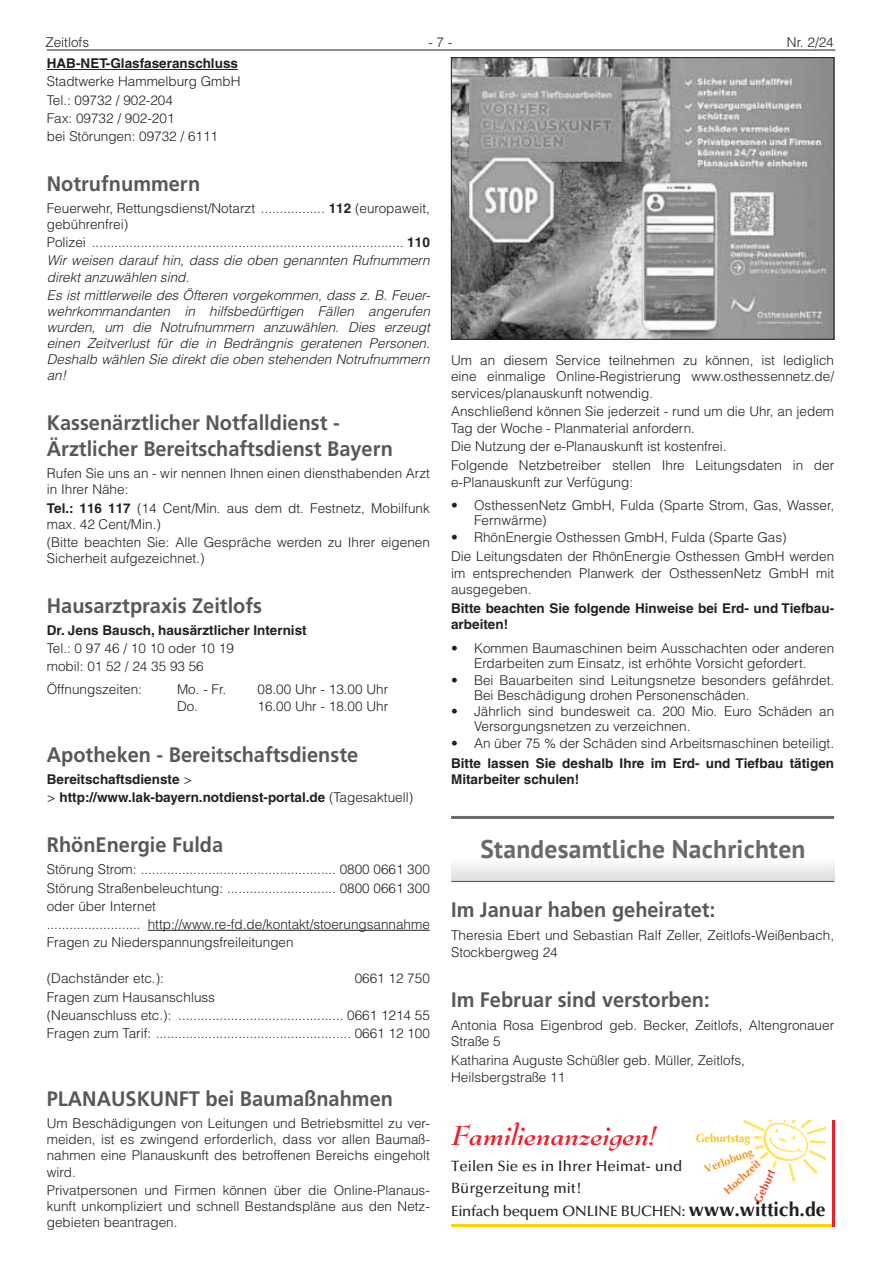
<style>
.page{position:relative;width:881px;height:1263px;background:#fff}
.page>*{position:absolute;margin:0;border:0;box-sizing:border-box;transform-origin:0 0}
.t1{font:italic 700 30px "Bernhard Modern";color:#ec1f2c}
.t2{font:700 25.5px "PT Sans";letter-spacing:.01em;color:#696969}
.t3{font:700 21px/26.2px "Frutiger LT";color:#57585a;scale:.95 1}
.t4{font:500 15px/22.5px "Optima LT";color:#231f20}
.t5{font:300 13.5px/16px "Helvetica LT";color:#231f20}
.t6{font:italic 300 13.5px/16px "Helvetica LT";color:#231f20}
.t7{font:700 13.5px/16.5px "Helvetica LT";color:#231f20}
.t8{font:700 11.25px "Optima LT";color:#fec210}
.t9{font:700 11.25px "Optima LT";color:#f89c1c}
.t10{font:700 11.25px "Optima LT";color:#f47921}
.t11{font:700 11.25px "Optima LT";color:#ef3e22}
.s1{font-weight:700}
.s2{font-weight:300}
.s3{font-weight:700;font-size:19.5px}
</style>
<div class="page">
<hr style="left:47px;top:50px;width:788px;height:1px;background:#231f20">
<img style="left:453px;top:59px;width:378px;height:278px">
<div style="left:451px;top:57px;width:382px;height:282px;border:1px solid #231f20"></div>
<hr style="left:451px;top:881px;width:382px;height:1px;background:#4f4f4f">
<hr style="left:451px;top:816px;width:382px;height:3px;background:#696969">
<hr style="left:47px;top:69px;width:191px;height:1px;background:#231f20">
<hr style="left:148px;top:930px;width:281px;height:1px;background:#231f20">
<hr style="left:451px;top:1225px;width:382px;height:2px;background:#fed304">
<hr style="left:831px;top:1120px;width:2px;height:107px;background:#ec1f2c">
<img style="left:743px;top:1120px;width:82px;height:62px">
<div style="left:692px;top:1131px;width:61px;height:13px;background:#fff"></div>
<svg style="left:743px;top:1143px;width:35px;height:39px"></svg>
<p class="t5" style="left:45px;top:34px;width:45px">Zeitlofs</p>
<p class="t5" style="left:428px;top:34px;width:26px">- 7 -</p>
<p class="t5" style="left:786px;top:34px;width:48px">Nr. 2/24</p>
<p class="t7" style="left:47px;top:55px;width:193px">HAB-NET-Glasfaseranschluss</p>
<p class="t5" style="left:47px;top:72px;width:195px;line-height:18.1px">Stadtwerke Hammelburg GmbH<br>Tel.: 09732 / 902-204<br>Fax: 09732 / 902-201<br>bei Störungen: 09732 / 6111</p>
<h3 class="t3" style="left:47px;top:170px;width:163px">Notrufnummern</h3>
<p class="t5" style="left:47px;top:200px;width:210px">Feuerwehr, Rettungsdienst/Notarzt</p>
<p class="t5" style="left:328px;top:200px;width:103px"><span class="s1">112</span> (europaweit,</p>
<p class="t5" style="left:47px;top:215px;width:83px;line-height:18.1px">gebührenfrei)<br>Polizei</p>
<p class="t7" style="left:407px;top:234px;width:24px">110</p>
<p class="t6" style="left:47px;top:252px;width:384px">Wir weisen darauf hin, dass die oben genannten Rufnummern direkt anzuwählen sind.</p>
<p class="t6" style="left:47px;top:287px;width:384px;text-align:justify">Es ist mittlerweile des Öfteren vorgekommen, dass z. B. Feuer&shy;wehrkommandanten in hilfsbedürftigen Fällen angerufen wurden, um die Notrufnummern anzuwählen. Dies erzeugt einen Zeitverlust für die in Bedrängnis geratenen Personen.<br>Deshalb wählen Sie direkt die oben stehenden Notrufnummern an!</p>
<h3 class="t3" style="left:47px;top:409px;width:366px">Kassenärztlicher Notfalldienst -<br>Ärztlicher Bereitschaftsdienst Bayern</h3>
<p class="t5" style="left:47px;top:465px;width:384px">Rufen Sie uns an - wir nennen Ihnen einen diensthabenden Arzt in Ihrer Nähe:</p>
<p class="t5" style="left:47px;top:500px;width:384px"><span class="s1">Tel.: 116 117</span> (14 Cent/Min. aus dem dt. Festnetz, Mobilfunk max. 42 Cent/Min.)</p>
<p class="t5" style="left:47px;top:534px;width:384px">(Bitte beachten Sie: Alle Gespräche werden zu Ihrer eigenen<br>Sicherheit aufgezeichnet.)</p>
<h3 class="t3" style="left:47px;top:592px;width:228px">Hausarztpraxis Zeitlofs</h3>
<p class="t7" style="left:47px;top:622px;width:261px">Dr. Jens Bausch, hausärztlicher Internist</p>
<p class="t5" style="left:47px;top:639px;width:188px;line-height:18.1px">Tel.: 0 97 46 / 10 10 oder 10 19 mobil: 01 52 / 24 35 93 56</p>
<p class="t5" style="left:47px;top:681px;width:97px">Öffnungszeiten:</p>
<p class="t5" style="left:177px;top:681px;width:51px">Mo. - Fr.</p>
<p class="t5" style="left:257px;top:681px;width:132px">08.00 Uhr - 13.00 Uhr</p>
<p class="t5" style="left:177px;top:698px;width:23px">Do.</p>
<p class="t5" style="left:257px;top:698px;width:132px">16.00 Uhr - 18.00 Uhr</p>
<h3 class="t3" style="left:47px;top:741px;width:329px">Apotheken - Bereitschaftsdienste</h3>
<p class="t7" style="left:47px;top:770px;width:368px;line-height:18.1px">Bereitschaftsdienste <span class="s2">&gt;<br>&gt;</span> http://www.lak-bayern.notdienst-portal.de <span class="s2">(Tagesaktuell)</span></p>
<h3 class="t3" style="left:47px;top:831px;width:187px">RhönEnergie Fulda</h3>
<p class="t5" style="left:47px;top:861px;width:91px">Störung Strom:</p>
<p class="t5" style="left:339px;top:861px;width:92px">0800 0661 300</p>
<p class="t5" style="left:47px;top:879px;width:178px">Störung Straßenbeleuchtung:</p>
<p class="t5" style="left:339px;top:879px;width:92px">0800 0661 300</p>
<p class="t5" style="left:47px;top:898px;width:111px">oder über Internet</p>
<p class="t5" style="left:148px;top:916px;width:283px">http://www.re-fd.de/kontakt/stoerungsannahme</p>
<p class="t5" style="left:47px;top:934px;width:248px">Fragen zu Niederspannungsfreileitungen</p>
<p class="t5" style="left:47px;top:970px;width:119px">(Dachständer etc.):</p>
<p class="t5" style="left:354px;top:970px;width:77px">0661 12 750</p>
<p class="t5" style="left:47px;top:988px;width:170px;line-height:18.1px">Fragen zum Hausanschluss (Neuanschluss etc.):</p>
<p class="t5" style="left:347px;top:1007px;width:84px">0661 1214 55</p>
<p class="t5" style="left:47px;top:1025px;width:106px">Fragen zum Tarif:</p>
<p class="t5" style="left:354px;top:1025px;width:77px">0661 12 100</p>
<h3 class="t3" style="left:47px;top:1085px;width:366px">PLANAUSKUNFT bei Baumaßnahmen</h3>
<p class="t5" style="left:47px;top:1115px;width:384px;text-align:justify">Um Beschädigungen von Leitungen und Betriebsmittel zu ver&shy;meiden, ist es zwingend erforderlich, dass vor allen Baumaß&shy;nahmen eine Planauskunft des betroffenen Bereichs eingeholt wird.</p>
<p class="t5" style="left:47px;top:1182px;width:384px;text-align:justify">Privatpersonen und Firmen können über die Online-Planaus&shy;kunft unkompliziert und schnell Bestandspläne aus den Netz&shy;gebieten beantragen.</p>
<p class="t5" style="left:451px;top:351px;width:384px;line-height:16.5px;text-align:justify">Um an diesem Service teilnehmen zu können, ist lediglich eine einmalige Online-Registrierung www.osthessennetz.de/ services/planauskunft notwendig.</p>
<p class="t5" style="left:451px;top:403px;width:384px;line-height:16.5px">Anschließend können Sie jederzeit - rund um die Uhr, an jedem<br>Tag der Woche - Planmaterial anfordern.</p>
<p class="t5" style="left:451px;top:437px;width:384px;line-height:18.6px">Die Nutzung der e-Planauskunft ist kostenfrei.<br>Folgende Netzbetreiber stellen Ihre Leitungsdaten in der</p>
<p class="t5" style="left:451px;top:474px;width:183px">e-Planauskunft zur Verfügung:</p>
<p class="t5" style="left:474px;top:497px;width:361px;line-height:15px;text-indent:-23px">• OsthessenNetz GmbH, Fulda (Sparte Strom, Gas, Wasser,<br>Fernwärme)</p>
<p class="t5" style="left:451px;top:527px;width:384px;line-height:19.5px">• RhönEnergie Osthessen GmbH, Fulda (Sparte Gas)<br>Die Leitungsdaten der RhönEnergie Osthessen GmbH werden</p>
<p class="t5" style="left:451px;top:565px;width:384px;line-height:16.5px">im entsprechenden Planwerk der OsthessenNetz GmbH mit ausgegeben.</p>
<p class="t7" style="left:451px;top:600px;width:384px">Bitte beachten Sie folgende Hinweise bei Erd- und Tiefbau&shy;arbeiten!</p>
<p class="t5" style="left:451px;top:640px;width:384px;line-height:15px;text-align:center">• Kommen Baumaschinen beim Ausschachten oder anderen<br>Erdarbeiten zum Einsatz, ist erhöhte Vorsicht gefordert.</p>
<p class="t5" style="left:474px;top:672px;width:361px;line-height:15px;text-indent:-23px">• Bei Bauarbeiten sind Leitungsnetze besonders gefährdet.<br>Bei Beschädigung drohen Personenschäden.</p>
<p class="t5" style="left:474px;top:704px;width:361px;line-height:15px;text-indent:-23px">• Jährlich sind bundesweit ca. 200 Mio. Euro Schäden an<br>Versorgungsnetzen zu verzeichnen.</p>
<p class="t5" style="left:451px;top:735px;width:384px">• An über 75 % der Schäden sind Arbeitsmaschinen beteiligt.</p>
<p class="t7" style="left:451px;top:754px;width:384px">Bitte lassen Sie deshalb Ihre im Erd- und Tiefbau tätigen<br>Mitarbeiter schulen!</p>
<h2 class="t2" style="left:480px;top:832px;width:326px">Standesamtliche Nachrichten</h2>
<h3 class="t3" style="left:451px;top:897px;width:279px">Im Januar haben geheiratet:</h3>
<p class="t5" style="left:451px;top:927px;width:384px;line-height:16.5px">Theresia Ebert und Sebastian Ralf Zeller, Zeitlofs-Weißenbach,<br>Stockbergweg 24</p>
<h3 class="t3" style="left:451px;top:987px;width:273px">Im Februar sind verstorben:</h3>
<p class="t5" style="left:451px;top:1017px;width:384px;line-height:16.5px">Antonia Rosa Eigenbrod geb. Becker, Zeitlofs, Altengronauer<br>Straße 5</p>
<p class="t5" style="left:451px;top:1052px;width:295px;line-height:16.5px">Katharina Auguste Schüßler geb. Müller, Zeitlofs,<br>Heilsbergstraße 11</p>
<h1 class="t1" style="left:451px;top:1119px;width:206px">Familienanzeigen!</h1>
<p class="t4" style="left:451px;top:1154px;width:376px">Teilen Sie es in Ihrer Heimat- und<br>Bürgerzeitung mit!<br>Einfach bequem ONLINE BUCHEN: <span class="s3">www.wittich.de</span></p>
<p class="t8" style="left:695px;top:1132px;width:56px">Geburtstag</p>
<p class="t9" style="left:702px;top:1163px;width:53px;rotate:-21deg">Verlobung</p>
<p class="t10" style="left:721px;top:1188px;width:47px;rotate:-43deg">Hochzeit</p>
<p class="t11" style="left:751px;top:1199px;width:37px;rotate:-65deg">Geburt</p>
</div>
